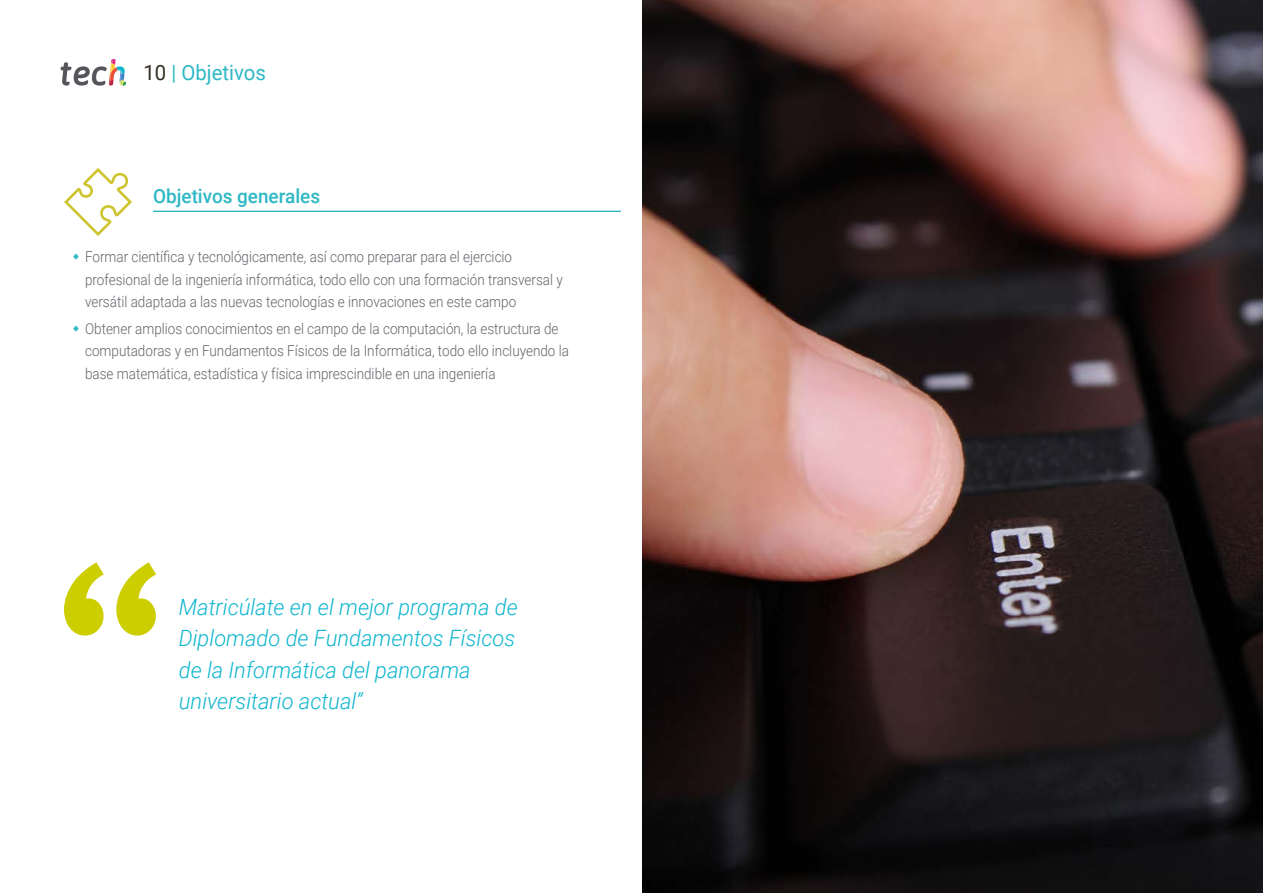
<style>
.page{position:relative;width:1263px;height:893px;background:#fff}
.page>*{position:absolute;margin:0;border:0;box-sizing:border-box;transform-origin:0 0}
.t1{font:italic 300 22.5px/31.5px "Roboto";color:#0fb6cf}
.t2{font:21px "Roboto";color:#2db8c5}
.t3{font:500 19.5px "Roboto";color:#2db8c5}
.t4{font:300 15px/22.5px "Roboto";color:#61646a;scale:.9 1}
.s1{color:#312e20}
</style>
<div class="page">
<hr style="left:153px;top:211px;width:468px;height:1px;background:#2db8c5">
<svg style="left:64px;top:168px;width:68px;height:68px"></svg>
<img style="left:642px;top:0;width:621px;height:893px">
<svg style="left:61px;top:59px;width:65px;height:27px"></svg>
<svg style="left:64px;top:562px;width:92px;height:74px"></svg>
<h2 class="t2" style="left:144px;top:57px;width:124px"><span class="s1">10</span> | Objetivos</h2>
<h3 class="t3" style="left:153px;top:182px;width:169px">Objetivos generales</h3>
<p class="t4" style="left:85px;top:245px;width:532px">Formar científica y tecnológicamente, así como preparar para el ejercicio profesional de la ingeniería informática, todo ello con una formación transversal y versátil adaptada a las nuevas tecnologías e innovaciones en este campo</p>
<p class="t4" style="left:85px;top:317px;width:539px">Obtener amplios conocimientos en el campo de la computación, la estructura de computadoras y en Fundamentos Físicos de la Informática, todo ello incluyendo la base matemática, estadística y física imprescindible en una ingeniería</p>
<h1 class="t1" style="left:179px;top:590px;width:340px">Matricúlate en el mejor programa de<br>Diplomado de Fundamentos Físicos de la Informática del panorama universitario actual”</h1>
</div>
